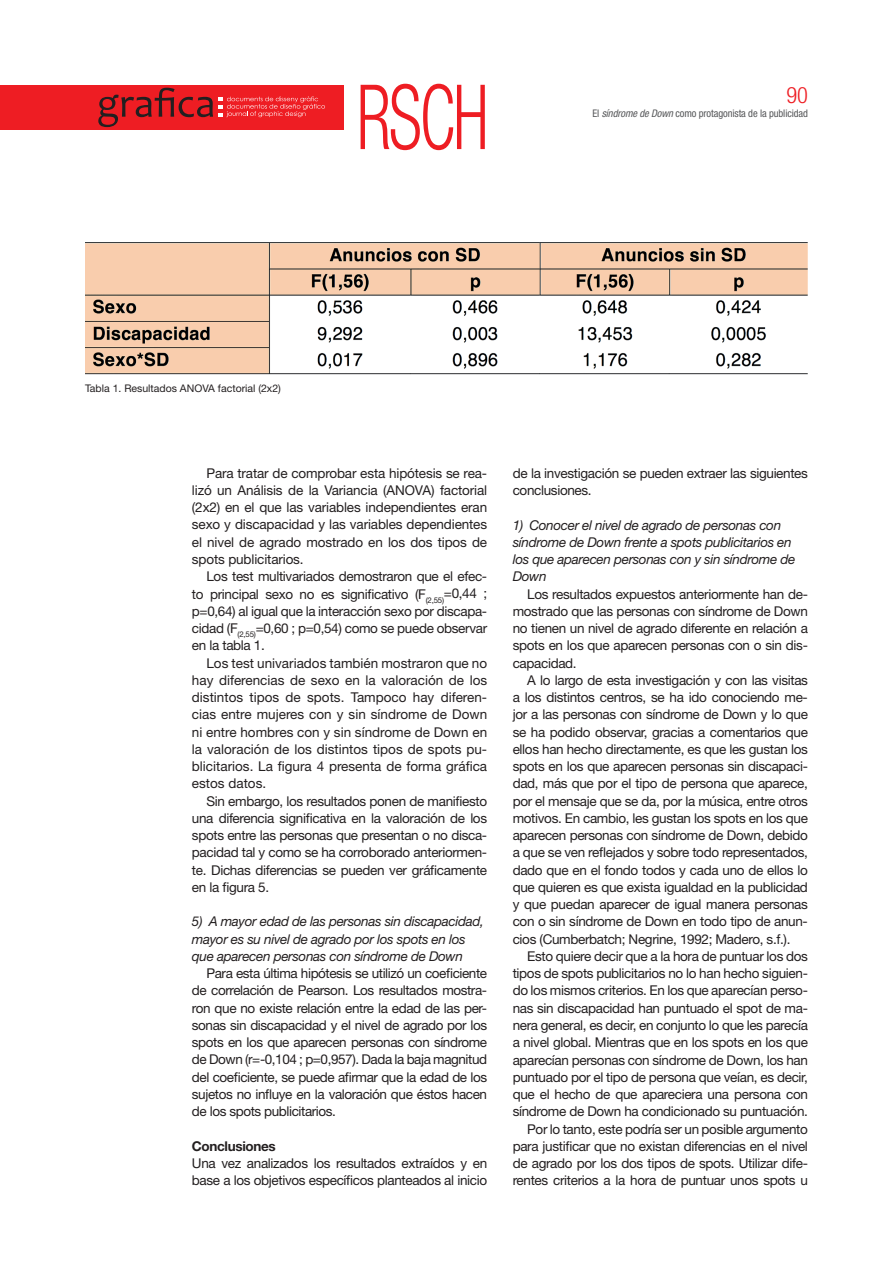
<style>
.page{position:relative;width:893px;height:1263px;background:#fff}
.page>*{position:absolute;margin:0;border:0;box-sizing:border-box;transform-origin:0 0}
.t1{font:300 condensed 90px "Helvetica Neue";color:#ee1d23;scale:.76 1}
.t2{font:300 condensed 22.5px "Helvetica Neue";color:#ee1d23}
.t3{font:13.5px/17.2px "Helvetica Neue";letter-spacing:-.025em;color:#231f20;text-align:justify}
.t4{font:italic 13.5px/17.2px "Helvetica Neue";letter-spacing:-.025em;color:#231f20}
.t5{font:700 13.5px "Helvetica Neue";letter-spacing:-.025em;color:#231f20}
.t6{font:condensed 10.5px "Helvetica Neue";letter-spacing:-.01em;color:#57585a}
.t7{font:10.5px "Helvetica Neue";color:#231f20}
.s1{font-style:italic}
</style>
<div class="page">
<div style="left:0;top:85px;width:344px;height:44px;background:#ee1d23"></div>
<svg style="left:98px;top:88px;width:227px;height:39px"></svg>
<img style="left:85px;top:242px;width:723px;height:132px">
<h1 class="t1" style="left:357px;top:66px;width:175px">RSCH</h1>
<h2 class="t2" style="left:786px;top:82px;width:23px">90</h2>
<p class="t6" style="left:592px;top:107px;width:217px">El <span class="s1">síndrome de Down</span> como protagonista de la publicidad</p>
<p class="t7" style="left:85px;top:382px;width:197px">Tabla 1. Resultados ANOVA factorial (2x2)</p>
<p class="t3" style="left:192px;top:464px;width:297px;text-indent:14px">Para tratar de comprobar esta hipótesis se rea&shy;lizó un Análisis de la Variancia (ANOVA) factorial (2x2) en el que las variables independientes eran sexo y discapacidad y las variables dependientes el nivel de agrado mostrado en los dos tipos de spots publicitarios.</p>
<p class="t3" style="left:192px;top:568px;width:297px;text-indent:14px">Los test multivariados demostraron que el efec&shy;to principal sexo no es significativo (F<sub>(2,55)</sub>=0,44 ; p=0,64) al igual que la interacción sexo por discapa&shy;cidad (F<sub>(2,55)</sub>=0,60 ; p=0,54) como se puede observar en la tabla 1.</p>
<p class="t3" style="left:192px;top:654px;width:297px;text-indent:14px">Los test univariados también mostraron que no hay diferencias de sexo en la valoración de los distintos tipos de spots. Tampoco hay diferen&shy;cias entre mujeres con y sin síndrome de Down ni entre hombres con y sin síndrome de Down en la valoración de los distintos tipos de spots pu&shy;blicitarios. La figura 4 presenta de forma gráfica estos datos.</p>
<p class="t3" style="left:192px;top:792px;width:297px;text-indent:14px">Sin embargo, los resultados ponen de manifiesto una diferencia significativa en la valoración de los spots entre las personas que presentan o no disca&shy;pacidad tal y como se ha corroborado anteriormen&shy;te. Dichas diferencias se pueden ver gráficamente en la figura 5.</p>
<p class="t4" style="left:192px;top:913px;width:293px">5) A mayor edad de las personas sin discapacidad, mayor es su nivel de agrado por los spots en los que aparecen personas con síndrome de Down</p>
<p class="t3" style="left:192px;top:964px;width:297px;text-indent:14px">Para esta última hipótesis se utilizó un coeficiente de correlación de Pearson. Los resultados mostra&shy;ron que no existe relación entre la edad de las per&shy;sonas sin discapacidad y el nivel de agrado por los spots en los que aparecen personas con síndrome de Down (r=-0,104 ; p=0,957). Dada la baja magnitud del coeficiente, se puede afirmar que la edad de los sujetos no influye en la valoración que éstos hacen de los spots publicitarios.</p>
<p class="t5" style="left:192px;top:1137px;width:85px">Conclusiones</p>
<p class="t3" style="left:192px;top:1154px;width:297px">Una vez analizados los resultados extraídos y en base a los objetivos específicos planteados al inicio</p>
<p class="t3" style="left:513px;top:464px;width:297px">de la investigación se pueden extraer las siguientes conclusiones.</p>
<p class="t4" style="left:513px;top:516px;width:284px">1) Conocer el nivel de agrado de personas con síndrome de Down frente a spots publicitarios en los que aparecen personas con y sin síndrome de Down</p>
<p class="t3" style="left:513px;top:585px;width:297px;text-indent:14px">Los resultados expuestos anteriormente han de&shy;mostrado que las personas con síndrome de Down no tienen un nivel de agrado diferente en relación a spots en los que aparecen personas con o sin dis&shy;capacidad.</p>
<p class="t3" style="left:513px;top:671px;width:297px;text-indent:14px">A lo largo de esta investigación y con las visitas a los distintos centros, se ha ido conociendo me&shy;jor a las personas con síndrome de Down y lo que se ha podido observar, gracias a comentarios que ellos han hecho directamente, es que les gustan los spots en los que aparecen personas sin discapaci&shy;dad, más que por el tipo de persona que aparece, por el mensaje que se da, por la música, entre otros motivos. En cambio, les gustan los spots en los que aparecen personas con síndrome de Down, debido a que se ven reflejados y sobre todo representados, dado que en el fondo todos y cada uno de ellos lo que quieren es que exista igualdad en la publicidad y que puedan aparecer de igual manera personas con o sin síndrome de Down en todo tipo de anun&shy;cios (Cumberbatch; Negrine, 1992; Madero, s.f.).</p>
<p class="t3" style="left:513px;top:947px;width:297px;text-align:right">Esto quiere decir que a la hora de puntuar los dos tipos de spots publicitarios no lo han hecho siguien&shy;do los mismos criterios. En los que aparecían perso&shy;nas sin discapacidad han puntuado el spot de ma&shy;nera general, es decir, en conjunto lo que les parecía a nivel global. Mientras que en los spots en los que aparecían personas con síndrome de Down, los han puntuado por el tipo de persona que veían, es decir, que el hecho de que apareciera una persona con síndrome de Down ha condicionado su puntuación.<br>Por lo tanto, este podría ser un posible argumento para justificar que no existan diferencias en el nivel de agrado por los dos tipos de spots. Utilizar dife&shy;rentes criterios a la hora de puntuar unos spots u</p>
</div>
